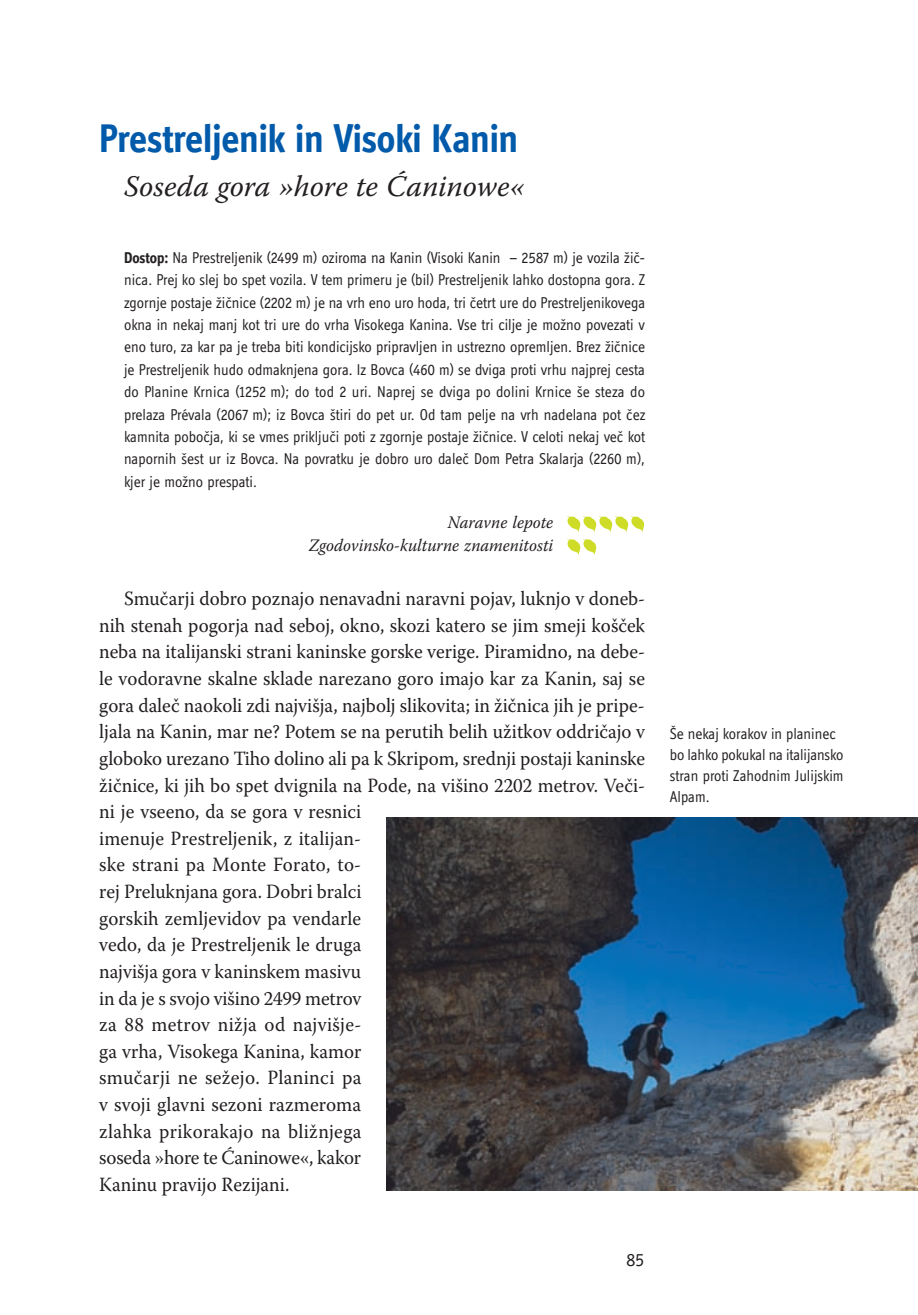
<style>
.page{position:relative;width:918px;height:1315px;background:#fff}
.page>*{position:absolute;margin:0;border:0;box-sizing:border-box;transform-origin:0 0}
.t1{font:700 40.25px "Officina Display OT";color:#015aaa;scale:.95 1}
.t2{font:italic 29.75px "Warnock Pro";color:#231f20}
.t3{font:20.12px/26.6px "Warnock Pro";color:#231f20;scale:.95 1}
.t4{font:18.38px "Officina Display OT";color:#231f20}
.t5{font:italic 17.5px/22.8px "Warnock Pro";color:#231f20;text-align:right;scale:.95 1}
.t6{font:15.75px/22.4px "Officina Display OT";color:#231f20;text-align:justify;scale:.95 1}
.s1{font-weight:700}
</style>
<div class="page">
<svg style="left:567px;top:516px;width:77px;height:16px"></svg>
<svg style="left:567px;top:539px;width:29px;height:15px"></svg>
<img style="left:386px;top:817px;width:532px;height:374px">
<h1 class="t1" style="left:99px;top:116px;width:442px">Prestreljenik in Visoki Kanin</h1>
<h2 class="t2" style="left:124px;top:168px;width:403px">Soseda gora »hore te Ćaninowe«</h2>
<p class="t6" style="left:124px;top:246px;width:550px"><span class="s1">Dostop:</span> Na Prestreljenik (2499 m) oziroma na Kanin (Visoki Kanin – 2587 m) je vozila žič&shy;nica. Prej ko slej bo spet vozila. V tem primeru je (bil) Prestreljenik lahko dostopna gora. Z zgornje postaje žičnice (2202 m) je na vrh eno uro hoda, tri četrt ure do Prestreljenikovega okna in nekaj manj kot tri ure do vrha Visokega Kanina. Vse tri cilje je možno povezati v eno turo, za kar pa je treba biti kondicijsko pripravljen in ustrezno opremljen. Brez žičnice je Prestreljenik hudo odmaknjena gora. Iz Bovca (460 m) se dviga proti vrhu najprej cesta do Planine Krnica (1252 m); do tod 2 uri. Naprej se dviga po dolini Krnice še steza do prelaza Prévala (2067 m); iz Bovca štiri do pet ur. Od tam pelje na vrh nadelana pot čez kamnita pobočja, ki se vmes priključi poti z zgornje postaje žičnice. V celoti nekaj več kot napornih šest ur iz Bovca. Na povratku je dobro uro daleč Dom Petra Skalarja (2260 m), kjer je možno prespati.</p>
<p class="t5" style="left:309px;top:511px;width:259px">Naravne lepote<br>Zgodovinsko-kulturne znamenitosti</p>
<p class="t3" style="left:99px;top:585px;width:576px;text-indent:25px">Smučarji dobro poznajo nenavadni naravni pojav, luknjo v doneb&shy;nih stenah pogorja nad seboj, okno, skozi katero se jim smeji košček neba na italijanski strani kaninske gorske verige. Piramidno, na debe&shy;le vodoravne skalne sklade narezano goro imajo kar za Kanin, saj se gora daleč naokoli zdi najvišja, najbolj slikovita; in žičnica jih je pripe&shy;ljala na Kanin, mar ne? Potem se na perutih belih užitkov oddričajo v globoko urezano Tiho dolino ali pa k Skripom, srednji postaji kaninske žičnice, ki jih bo spet dvignila na Pode, na višino 2202 metrov. Veči - ni je vseeno, da se gora v resnici<br>imenuje Prestreljenik, z italijan-<br>ske strani pa Monte Forato, to-<br>rej Preluknjana gora. Dobri bralci<br>gorskih zemljevidov pa vendarle<br>vedo, da je Prestreljenik le druga<br>najvišja gora v kaninskem masivu<br>in da je s svojo višino 2499 metrov<br>za 88 metrov nižja od najvišje-<br>ga vrha, Visokega Kanina, kamor<br>smučarji ne sežejo. Planinci pa<br>v svoji glavni sezoni razmeroma<br>zlahka prikorakajo na bližnjega<br>soseda »hore te Ćaninowe«, kakor<br>Kaninu pravijo Rezijani.</p>
<p class="t4" style="left:626px;top:1250px;width:20px">85</p>
<p class="t6" style="left:670px;top:723px;width:184px;line-height:21px;text-align:left">Še nekaj korakov in planinec bo lahko pokukal na italijansko stran proti Zahodnim Julijskim<br>Alpam.</p>
</div>
